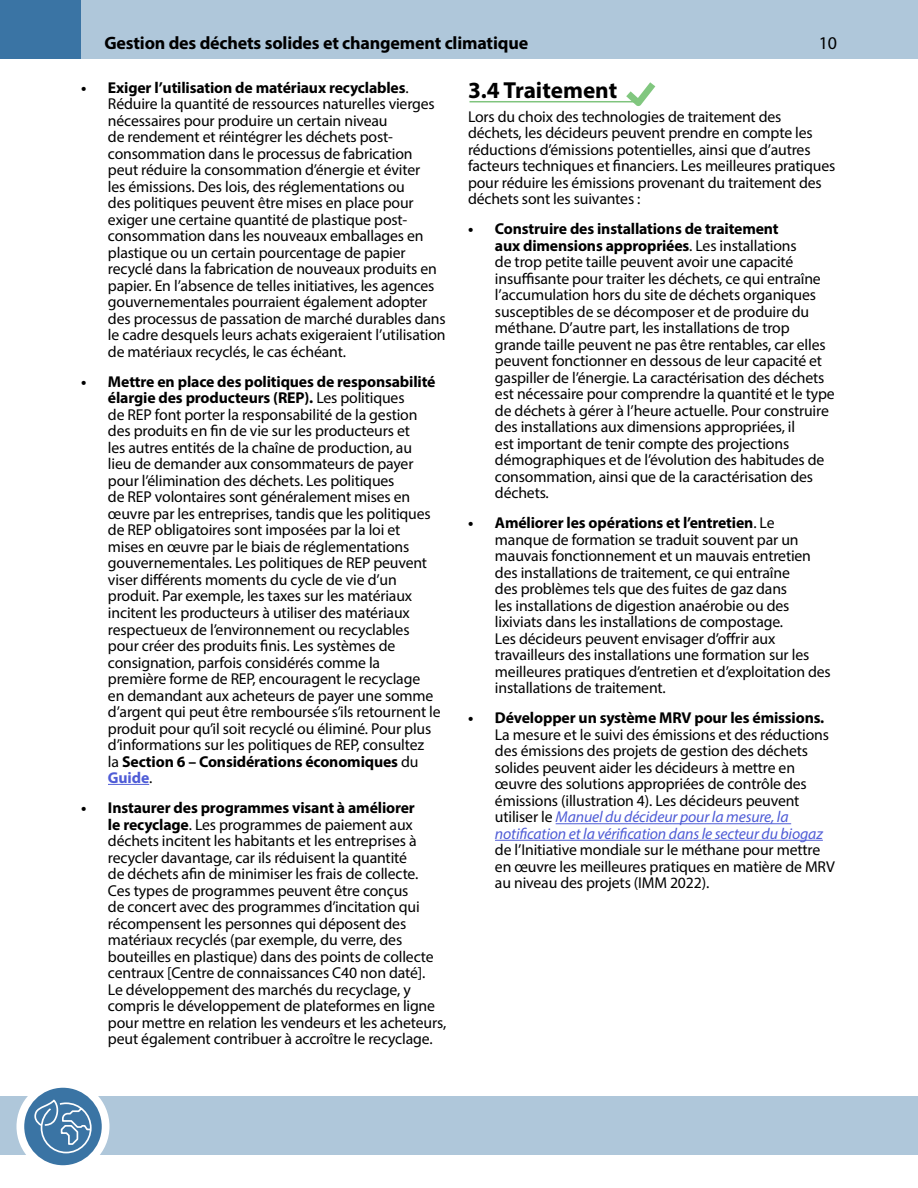
<style>
.page{position:relative;width:918px;height:1188px;background:#fff}
.page>*{position:absolute;margin:0;border:0;box-sizing:border-box;transform-origin:0 0}
.t1{font:700 23.25px "Myriad Pro";color:#000}
.t2{font:700 18px "Myriad Pro";letter-spacing:-.01em;color:#000}
.t3{font:18px "Myriad Pro";color:#000}
.t4{font:15.75px/16.5px "Myriad Pro";letter-spacing:-.01em;color:#000}
.t5{font:700 15.75px "Myriad Pro";letter-spacing:-.01em;color:#000}
.s1{font-weight:700}
.s2{font-weight:700;color:#4f5cd6}
.s3{font-style:italic;color:#4f5cd6}
</style>
<div class="page">
<div style="left:0;top:1096px;width:918px;height:58px;background:#afc7da"></div>
<div style="left:81px;top:0;width:837px;height:58px;background:#afc7da"></div>
<div style="left:0;top:0;width:81px;height:58px;background:#3a74a4"></div>
<div style="left:16px;top:1080px;width:94px;height:93px;background:#fff;border-radius:50%"></div>
<div style="left:24px;top:1088px;width:78px;height:77px;background:#3a74a4;border-radius:50%"></div>
<svg style="left:34px;top:1098px;width:58px;height:56px"></svg>
<hr style="left:108px;top:784px;width:41px;height:1px;background:#4f5cd6">
<hr style="left:556px;top:823px;width:235px;height:1px;background:#4f5cd6">
<hr style="left:495px;top:840px;width:328px;height:1px;background:#4f5cd6">
<svg style="left:626px;top:82px;width:29px;height:24px"></svg>
<hr style="left:470px;top:101px;width:166px;height:1px;background:#7fc47d">
<p class="t2" style="left:104px;top:31px;width:425px">Gestion des déchets solides et changement climatique</p>
<p class="t3" style="left:819px;top:32px;width:20px">10</p>
<p class="t4" style="left:108px;top:79px;width:339px;text-indent:-27px"><span class="s1">• Exiger l’utilisation de matériaux recyclables</span>.<br>Réduire la quantité de ressources naturelles vierges nécessaires pour produire un certain niveau<br>de rendement et réintégrer les déchets post&shy;consommation dans le processus de fabrication peut réduire la consommation d’énergie et éviter<br>les émissions. Des lois, des réglementations ou<br>des politiques peuvent être mises en place pour exiger une certaine quantité de plastique post&shy;consommation dans les nouveaux emballages en plastique ou un certain pourcentage de papier recyclé dans la fabrication de nouveaux produits en papier. En l’absence de telles initiatives, les agences gouvernementales pourraient également adopter des processus de passation de marché durables dans le cadre desquels leurs achats exigeraient l’utilisation de matériaux recyclés, le cas échéant.</p>
<p class="t4" style="left:108px;top:373px;width:334px;text-indent:-27px"><span class="s1">• Mettre en place des politiques de responsabilité élargie des producteurs (REP).</span> Les politiques<br>de REP font porter la responsabilité de la gestion des produits en fn de vie sur les producteurs et<br>les autres entités de la chaîne de production, au<br>lieu de demander aux consommateurs de payer pour l’élimination des déchets. Les politiques<br>de REP volontaires sont généralement mises en œuvre par les entreprises, tandis que les politiques de REP obligatoires sont imposées par la loi et mises en œuvre par le biais de réglementations gouvernementales. Les politiques de REP peuvent viser diférents moments du cycle de vie d’un produit. Par exemple, les taxes sur les matériaux incitent les producteurs à utiliser des matériaux respectueux de l’environnement ou recyclables pour créer des produits fnis. Les systèmes de consignation, parfois considérés comme la première forme de REP, encouragent le recyclage<br>en demandant aux acheteurs de payer une somme d’argent qui peut être remboursée s’ils retournent le produit pour qu’il soit recyclé ou éliminé. Pour plus d’informations sur les politiques de REP, consultez<br>la <span class="s1">Section 6 – Considérations économiques</span> du <span class="s2">Guide</span>.</p>
<p class="t4" style="left:108px;top:799px;width:340px;text-indent:-27px"><span class="s1">• Instaurer des programmes visant à améliorer<br>le recyclage</span>. Les programmes de paiement aux déchets incitent les habitants et les entreprises à recycler davantage, car ils réduisent la quantité<br>de déchets afn de minimiser les frais de collecte.<br>Ces types de programmes peuvent être conçus<br>de concert avec des programmes d’incitation qui récompensent les personnes qui déposent des matériaux recyclés (par exemple, du verre, des bouteilles en plastique) dans des points de collecte centraux [Centre de connaissances C40 non daté].<br>Le développement des marchés du recyclage, y compris le développement de plateformes en ligne pour mettre en relation les vendeurs et les acheteurs, peut également contribuer à accroître le recyclage.</p>
<p class="t1" style="left:468px;top:75px;width:151px">3.4 Traitement</p>
<p class="t4" style="left:468px;top:108px;width:369px">Lors du choix des technologies de traitement des déchets, les décideurs peuvent prendre en compte les réductions d’émissions potentielles, ainsi que d’autres facteurs techniques et fnanciers. Les meilleures pratiques pour réduire les émissions provenant du traitement des déchets sont les suivantes :</p>
<p class="t4" style="left:495px;top:220px;width:341px;text-indent:-27px"><span class="s1">• Construire des installations de traitement<br>aux dimensions appropriées</span>. Les installations<br>de trop petite taille peuvent avoir une capacité insufsante pour traiter les déchets, ce qui entraîne l’accumulation hors du site de déchets organiques susceptibles de se décomposer et de produire du méthane. D’autre part, les installations de trop grande taille peuvent ne pas être rentables, car elles peuvent fonctionner en dessous de leur capacité et gaspiller de l’énergie. La caractérisation des déchets est nécessaire pour comprendre la quantité et le type de déchets à gérer à l’heure actuelle. Pour construire des installations aux dimensions appropriées, il<br>est important de tenir compte des projections démographiques et de l’évolution des habitudes de consommation, ainsi que de la caractérisation des déchets.</p>
<p class="t4" style="left:495px;top:515px;width:337px;text-indent:-27px"><span class="s1">• Améliorer les opérations et l’entretien</span>. Le manque de formation se traduit souvent par un mauvais fonctionnement et un mauvais entretien des installations de traitement, ce qui entraîne<br>des problèmes tels que des fuites de gaz dans<br>les installations de digestion anaérobie ou des lixiviats dans les installations de compostage.<br>Les décideurs peuvent envisager d’ofrir aux travailleurs des installations une formation sur les meilleures pratiques d’entretien et d’exploitation des installations de traitement.</p>
<p class="t5" style="left:468px;top:708px;width:358px">• Développer un système MRV pour les émissions.</p>
<p class="t4" style="left:495px;top:726px;width:336px">La mesure et le suivi des émissions et des réductions des émissions des projets de gestion des déchets solides peuvent aider les décideurs à mettre en œuvre des solutions appropriées de contrôle des émissions (illustration 4). Les décideurs peuvent utiliser le <span class="s3">Manuel du décideur pour la mesure, la notifcation et la vérifcation dans le secteur du biogaz</span></p>
<p class="t4" style="left:495px;top:842px;width:341px">de l’Initiative mondiale sur le méthane pour mettre en œuvre les meilleures pratiques en matière de MRV au niveau des projets (IMM 2022).</p>
</div>
